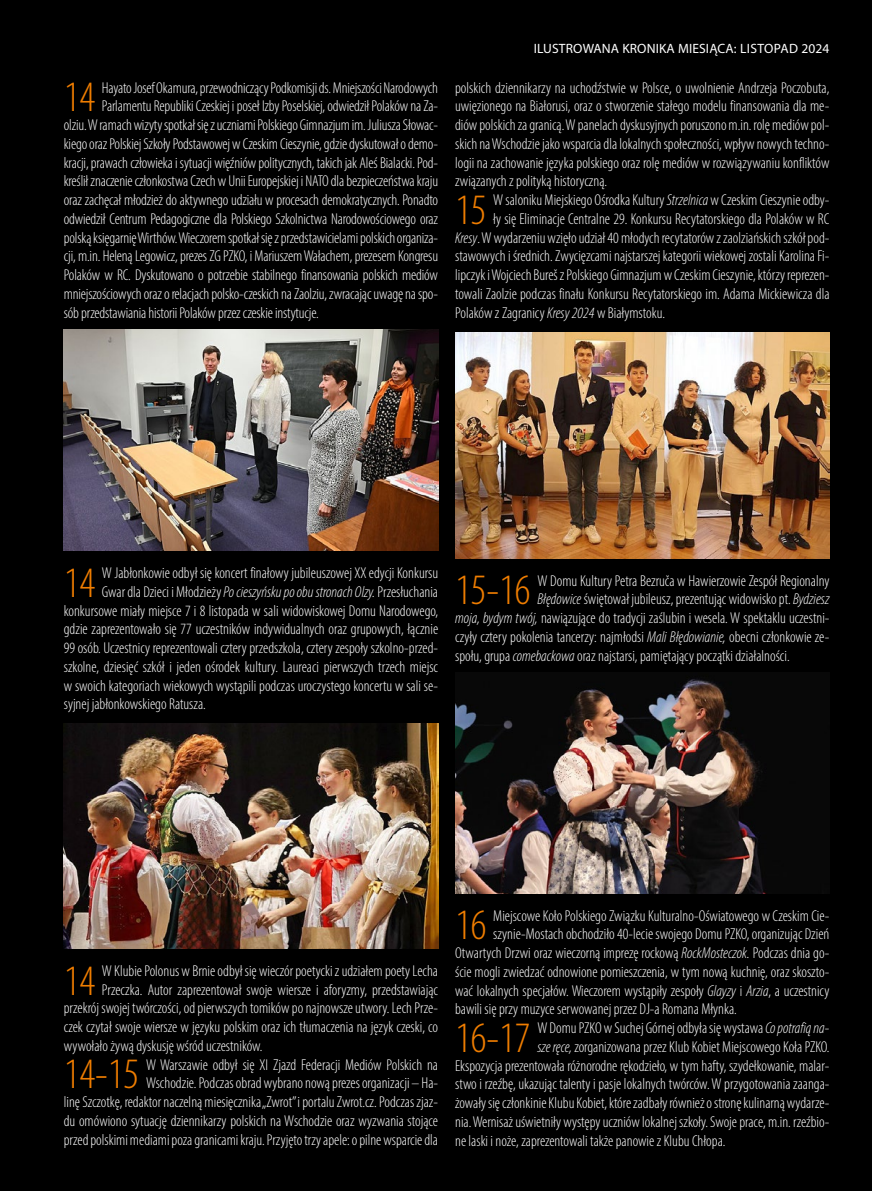
<style>
.page{position:relative;width:872px;height:1191px;background:#000}
.page>*{position:absolute;margin:0;border:0;box-sizing:border-box;transform-origin:0 0}
.t1{font:300 condensed 43.5px "Myriad Pro";color:#ef7d00}
.t2{font:300 condensed 15.75px/18.8px "Myriad Pro";color:#fff;text-align:right}
.t3{font:13.5px "Myriad Pro";letter-spacing:.01em;color:#fff}
.s1{font-style:italic}
</style>
<div class="page">
<img style="left:64px;top:330px;width:374px;height:221px">
<img style="left:64px;top:723px;width:374px;height:225px">
<img style="left:455px;top:673px;width:369px;height:220px">
<img style="left:455px;top:333px;width:374px;height:225px">
<h1 class="t1" style="left:64px;top:71px;width:33px">14</h1>
<p class="t2" style="left:102px;top:78px;width:338px">Hayato Josef Okamura, przewodniczący Podkomisji ds. Mniejszości Narodowych</p>
<p class="t2" style="left:102px;top:97px;width:338px">Parlamentu Republiki Czeskiej i poseł Izby Poselskiej, odwiedził Polaków na Za-</p>
<p class="t2" style="left:64px;top:115px;width:376px">olziu. W ramach wizyty spotkał się z uczniami Polskiego Gimnazjum im. Juliusza Słowac-</p>
<p class="t2" style="left:64px;top:134px;width:376px">kiego oraz Polskiej Szkoły Podstawowej w Czeskim Cieszynie, gdzie dyskutował o demo-</p>
<p class="t2" style="left:64px;top:153px;width:376px">kracji, prawach człowieka i sytuacji więźniów politycznych, takich jak Aleś Bialacki. Pod-</p>
<p class="t2" style="left:64px;top:172px;width:376px">kreślił znaczenie członkostwa Czech w Unii Europejskiej i NATO dla bezpieczeństwa kraju</p>
<p class="t2" style="left:64px;top:190px;width:376px">oraz zachęcał młodzież do aktywnego udziału w procesach demokratycznych. Ponadto</p>
<p class="t2" style="left:64px;top:209px;width:376px">odwiedził Centrum Pedagogiczne dla Polskiego Szkolnictwa Narodowościowego oraz</p>
<p class="t2" style="left:64px;top:228px;width:376px">polską księgarnię Wirthów. Wieczorem spotkał się z przedstawicielami polskich organiza-</p>
<p class="t2" style="left:64px;top:247px;width:376px">cji, m.in. Heleną Legowicz, prezes ZG PZKO, i Mariuszem Wałachem, prezesem Kongresu</p>
<p class="t2" style="left:64px;top:265px;width:376px">Polaków w RC. Dyskutowano o potrzebie stabilnego finansowania polskich mediów</p>
<p class="t2" style="left:64px;top:284px;width:376px">mniejszościowych oraz o relacjach polsko-czeskich na Zaolziu, zwracając uwagę na spo-</p>
<p class="t2" style="left:64px;top:303px;width:256px">sób przedstawiania historii Polaków przez czeskie instytucje.</p>
<p class="t3" style="left:534px;top:40px;width:297px">ILUSTROWANA KRONIKA MIESIĄCA: LISTOPAD 2024</p>
<p class="t2" style="left:455px;top:78px;width:376px;text-align:justify">polskich dziennikarzy na uchodźstwie w Polsce, o uwolnienie Andrzeja Poczobuta, uwięzionego na Białorusi, oraz o stworzenie stałego modelu finansowania dla me&shy;diów polskich za granicą. W panelach dyskusyjnych poruszono m.in. rolę mediów pol&shy;skich na Wschodzie jako wsparcia dla lokalnych społeczności, wpływ nowych techno&shy;logii na zachowanie języka polskiego oraz rolę mediów w rozwiązywaniu konfliktów związanych z polityką historyczną.</p>
<h1 class="t1" style="left:455px;top:184px;width:33px">15</h1>
<p class="t2" style="left:493px;top:190px;width:338px">W saloniku Miejskiego Ośrodka Kultury <span class="s1">Strzelnica</span> w Czeskim Cieszynie odby-</p>
<p class="t2" style="left:493px;top:209px;width:338px">ły się Eliminacje Centralne 29. Konkursu Recytatorskiego dla Polaków w RC</p>
<p class="t2" style="left:455px;top:228px;width:376px"><span class="s1">Kresy</span>. W wydarzeniu wzięło udział 40 młodych recytatorów z zaolziańskich szkół pod-</p>
<p class="t2" style="left:455px;top:247px;width:376px">stawowych i średnich. Zwycięzcami najstarszej kategorii wiekowej zostali Karolina Fi-</p>
<p class="t2" style="left:455px;top:265px;width:376px">lipczyk i Wojciech Bureš z Polskiego Gimnazjum w Czeskim Cieszynie, którzy reprezen-</p>
<p class="t2" style="left:455px;top:284px;width:376px">towali Zaolzie podczas finału Konkursu Recytatorskiego im. Adama Mickiewicza dla</p>
<p class="t2" style="left:455px;top:303px;width:211px">Polaków z Zagranicy <span class="s1">Kresy 2024</span> w Białymstoku.</p>
<h1 class="t1" style="left:64px;top:557px;width:33px">14</h1>
<p class="t2" style="left:102px;top:563px;width:338px">W Jabłonkowie odbył się koncert finałowy jubileuszowej XX edycji Konkursu</p>
<p class="t2" style="left:102px;top:582px;width:338px">Gwar dla Dzieci i Młodzieży <span class="s1">Po cieszyńsku po obu stronach Olzy.</span> Przesłuchania</p>
<p class="t2" style="left:64px;top:601px;width:376px">konkursowe miały miejsce 7 i 8 listopada w sali widowiskowej Domu Narodowego,</p>
<p class="t2" style="left:64px;top:619px;width:376px">gdzie zaprezentowało się 77 uczestników indywidualnych oraz grupowych, łącznie</p>
<p class="t2" style="left:64px;top:638px;width:376px">99 osób. Uczestnicy reprezentowali cztery przedszkola, cztery zespoły szkolno-przed-</p>
<p class="t2" style="left:64px;top:657px;width:376px">szkolne, dziesięć szkół i jeden ośrodek kultury. Laureaci pierwszych trzech miejsc</p>
<p class="t2" style="left:64px;top:676px;width:376px">w swoich kategoriach wiekowych wystąpili podczas uroczystego koncertu w sali se-</p>
<p class="t2" style="left:64px;top:694px;width:144px">syjnej jabłonkowskiego Ratusza.</p>
<h1 class="t1" style="left:455px;top:564px;width:77px">15-16</h1>
<p class="t2" style="left:537px;top:571px;width:293px">W Domu Kultury Petra Bezruča w Hawierzowie Zespół Regionalny</p>
<p class="t2" style="left:537px;top:589px;width:293px"><span class="s1">Błędowice</span> świętował jubileusz, prezentując widowisko pt. <span class="s1">Bydziesz</span></p>
<p class="t2" style="left:455px;top:608px;width:376px"><span class="s1">moja, bydym twój,</span> nawiązujące do tradycji zaślubin i wesela. W spektaklu uczestni-</p>
<p class="t2" style="left:455px;top:627px;width:376px">czyły cztery pokolenia tancerzy: najmłodsi <span class="s1">Mali Błędowianie,</span> obecni członkowie ze-</p>
<p class="t2" style="left:455px;top:646px;width:336px">społu, grupa <span class="s1">comebackowa</span> oraz najstarsi, pamiętający początki działalności.</p>
<h1 class="t1" style="left:64px;top:954px;width:33px">14</h1>
<p class="t2" style="left:102px;top:961px;width:338px">W Klubie Polonus w Brnie odbył się wieczór poetycki z udziałem poety Lecha</p>
<p class="t2" style="left:102px;top:980px;width:338px">Przeczka. Autor zaprezentował swoje wiersze i aforyzmy, przedstawiając</p>
<p class="t2" style="left:64px;top:998px;width:376px">przekrój swojej twórczości, od pierwszych tomików po najnowsze utwory. Lech Prze-</p>
<p class="t2" style="left:64px;top:1017px;width:376px">czek czytał swoje wiersze w języku polskim oraz ich tłumaczenia na język czeski, co</p>
<p class="t2" style="left:64px;top:1036px;width:200px">wywołało żywą dyskusję wśród uczestników.</p>
<h1 class="t1" style="left:64px;top:1048px;width:77px">14-15</h1>
<p class="t2" style="left:64px;top:1055px;width:376px">W Warszawie odbył się XI Zjazd Federacji Mediów Polskich na<br>Wschodzie. Podczas obrad wybrano nową prezes organizacji – Ha-<br>linę Szczotkę, redaktor naczelną miesięcznika „Zwrot” i portalu Zwrot.cz. Podczas zjaz&shy;du omówiono sytuację dziennikarzy polskich na Wschodzie oraz wyzwania stojące przed polskimi mediami poza granicami kraju. Przyjęto trzy apele: o pilne wsparcie dla</p>
<h1 class="t1" style="left:455px;top:899px;width:33px">16</h1>
<p class="t2" style="left:493px;top:906px;width:338px">Miejscowe Koło Polskiego Związku Kulturalno-Oświatowego w Czeskim Cie-</p>
<p class="t2" style="left:493px;top:924px;width:338px">szynie-Mostach obchodziło 40-lecie swojego Domu PZKO, organizując Dzień</p>
<p class="t2" style="left:455px;top:943px;width:376px">Otwartych Drzwi oraz wieczorną imprezę rockową <span class="s1">RockMosteczok.</span> Podczas dnia go-</p>
<p class="t2" style="left:455px;top:962px;width:376px">ście mogli zwiedzać odnowione pomieszczenia, w tym nową kuchnię, oraz skoszto-</p>
<p class="t2" style="left:455px;top:980px;width:376px">wać lokalnych specjałów. Wieczorem wystąpiły zespoły <span class="s1">Glayzy</span> i <span class="s1">Arzia</span>, a uczestnicy</p>
<p class="t2" style="left:455px;top:999px;width:283px">bawili się przy muzyce serwowanej przez DJ-a Romana Młynka.</p>
<h1 class="t1" style="left:455px;top:1011px;width:77px">16-17</h1>
<p class="t2" style="left:537px;top:1018px;width:293px">W Domu PZKO w Suchej Górnej odbyła się wystawa <span class="s1">Co potrafią na-</span></p>
<p class="t2" style="left:537px;top:1037px;width:294px"><span class="s1">sze ręce,</span> zorganizowana przez Klub Kobiet Miejscowego Koła PZKO.</p>
<p class="t2" style="left:455px;top:1055px;width:376px">Ekspozycja prezentowała różnorodne rękodzieło, w tym hafty, szydełkowanie, malar-</p>
<p class="t2" style="left:455px;top:1074px;width:376px">stwo i rzeźbę, ukazując talenty i pasje lokalnych twórców. W przygotowania zaanga-</p>
<p class="t2" style="left:455px;top:1093px;width:376px">żowały się członkinie Klubu Kobiet, które zadbały również o stronę kulinarną wydarze-</p>
<p class="t2" style="left:455px;top:1112px;width:376px">nia. Wernisaż uświetniły występy uczniów lokalnej szkoły. Swoje prace, m.in. rzeźbio-</p>
<p class="t2" style="left:455px;top:1130px;width:272px">ne laski i noże, zaprezentowali także panowie z Klubu Chłopa.</p>
</div>
